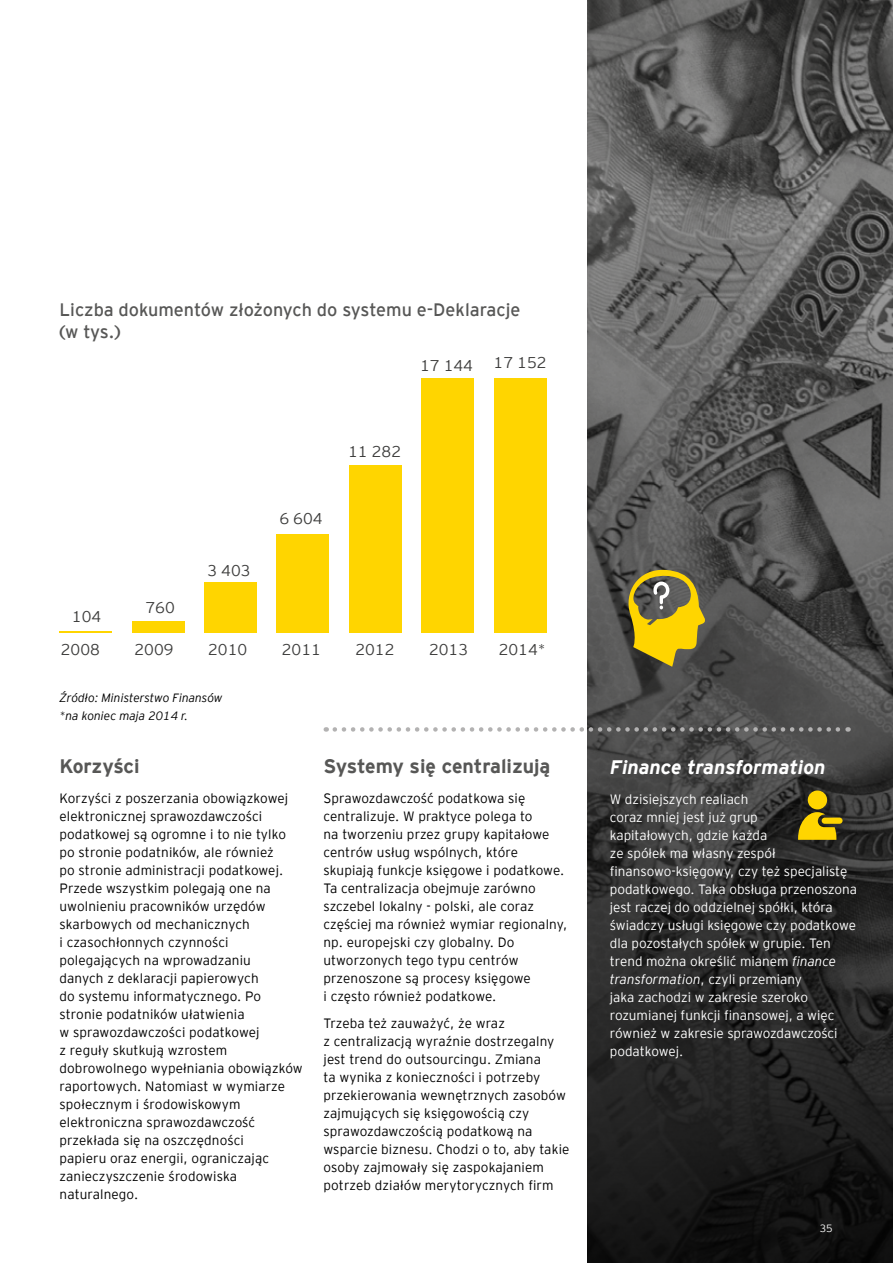
<style>
.page{position:relative;width:893px;height:1263px;background:#fff}
.page>*{position:absolute;margin:0;border:0;box-sizing:border-box;transform-origin:0 0}
.t1{font:700 19.5px "EY Interstate";color:#575756}
.t2{font:italic 700 19.5px "EY Interstate";color:#fff}
.t3{font:18px/21.6px "EY Interstate";color:#575756}
.t4{font:300 15.6px "EY Interstate";color:#3c3c3b}
.t5{font:300 13.5px/18px "EY Interstate";letter-spacing:.01em;color:#000}
.t6{font:300 13.5px/18px "EY Interstate";color:#fff}
.t7{font:italic 300 12px/18px "EY Interstate";color:#000}
.t8{font:300 10.5px "EY Interstate";color:#fff}
.s1{font-style:italic}
</style>
<div class="page">
<img style="left:587px;top:0;width:306px;height:215px">
<svg style="left:587px;top:215px;width:306px;height:1048px;background:#404040"></svg>
<hr style="left:60px;top:631px;width:52px;height:1px;background:#ffd500">
<div style="left:132px;top:621px;width:52px;height:11px;background:#ffd500"></div>
<div style="left:204px;top:582px;width:53px;height:50px;background:#ffd500"></div>
<div style="left:277px;top:534px;width:52px;height:98px;background:#ffd500"></div>
<div style="left:349px;top:465px;width:52px;height:167px;background:#ffd500"></div>
<div style="left:422px;top:378px;width:52px;height:254px;background:#ffd500"></div>
<div style="left:494px;top:378px;width:52px;height:254px;background:#ffd500"></div>
<svg style="left:335px;top:727px;width:513px;height:5px"></svg>
<svg style="left:623px;top:568px;width:84px;height:99px;background:#988730"></svg>
<div style="left:822px;top:817px;width:20px;height:7px;background:#ffd500;border-radius:3px"></div>
<svg style="left:798px;top:790px;width:38px;height:50px;background:#9f8710"></svg>
<h2 class="t3" style="left:60px;top:298px;width:463px">Liczba dokumentów złożonych do systemu e-Deklaracje (w tys.)</h2>
<p class="t4" style="left:72px;top:605px;width:31px">104</p>
<p class="t4" style="left:145px;top:597px;width:31px">760</p>
<p class="t4" style="left:207px;top:559px;width:45px">3 403</p>
<p class="t4" style="left:420px;top:355px;width:54px">17 144</p>
<p class="t4" style="left:494px;top:351px;width:54px">17 152</p>
<p class="t4" style="left:279px;top:507px;width:45px">6 604</p>
<p class="t4" style="left:348px;top:441px;width:54px">11 282</p>
<p class="t4" style="left:61px;top:638px;width:41px">2008</p>
<p class="t4" style="left:135px;top:638px;width:41px">2009</p>
<p class="t4" style="left:208px;top:638px;width:41px">2010</p>
<p class="t4" style="left:282px;top:638px;width:41px">2011</p>
<p class="t4" style="left:355px;top:638px;width:41px">2012</p>
<p class="t4" style="left:429px;top:638px;width:41px">2013</p>
<p class="t4" style="left:499px;top:638px;width:48px">2014*</p>
<p class="t7" style="left:60px;top:688px;width:165px">Źródło: Ministerstwo Finansów *na koniec maja 2014 r.</p>
<h1 class="t1" style="left:60px;top:752px;width:82px">Korzyści</h1>
<p class="t5" style="left:60px;top:789px;width:245px">Korzyści z poszerzania obowiązkowej elektronicznej sprawozdawczości podatkowej są ogromne i to nie tylko po stronie podatników, ale również<br>po stronie administracji podatkowej.<br>Przede wszystkim polegają one na uwolnieniu pracowników urzędów skarbowych od mechanicznych<br>i czasochłonnych czynności polegających na wprowadzaniu<br>danych z deklaracji papierowych<br>do systemu informatycznego. Po stronie podatników ułatwienia<br>w sprawozdawczości podatkowej<br>z reguły skutkują wzrostem dobrowolnego wypełniania obowiązków raportowych. Natomiast w wymiarze społecznym i środowiskowym elektroniczna sprawozdawczość przekłada się na oszczędności<br>papieru oraz energii, ograniczając zanieczyszczenie środowiska naturalnego.</p>
<h1 class="t1" style="left:323px;top:752px;width:228px">Systemy się centralizują</h1>
<p class="t5" style="left:323px;top:789px;width:245px">Sprawozdawczość podatkowa się centralizuje. W praktyce polega to<br>na tworzeniu przez grupy kapitałowe centrów usług wspólnych, które skupiają funkcje księgowe i podatkowe.<br>Ta centralizacja obejmuje zarówno szczebel lokalny - polski, ale coraz częściej ma również wymiar regionalny, np. europejski czy globalny. Do utworzonych tego typu centrów przenoszone są procesy księgowe<br>i często również podatkowe.</p>
<p class="t5" style="left:323px;top:1013px;width:247px">Trzeba też zauważyć, że wraz<br>z centralizacją wyraźnie dostrzegalny jest trend do outsourcingu. Zmiana<br>ta wynika z konieczności i potrzeby przekierowania wewnętrznych zasobów zajmujących się księgowością czy sprawozdawczością podatkową na wsparcie biznesu. Chodzi o to, aby takie osoby zajmowały się zaspokajaniem potrzeb działów merytorycznych firm</p>
<h1 class="t2" style="left:610px;top:753px;width:217px">Finance transformation</h1>
<p class="t6" style="left:610px;top:789px;width:249px">W dzisiejszych realiach<br>coraz mniej jest już grup<br>kapitałowych, gdzie każda<br>ze spółek ma własny zespół finansowo-księgowy, czy też specjalistę podatkowego. Taka obsługa przenoszona jest raczej do oddzielnej spółki, która świadczy usługi księgowe czy podatkowe dla pozostałych spółek w grupie. Ten trend można określić mianem <span class="s1">finance transformation</span>, czyli przemiany<br>jaka zachodzi w zakresie szeroko rozumianej funkcji finansowej, a więc również w zakresie sprawozdawczości podatkowej.</p>
<p class="t8" style="left:820px;top:1221px;width:14px">35</p>
</div>
